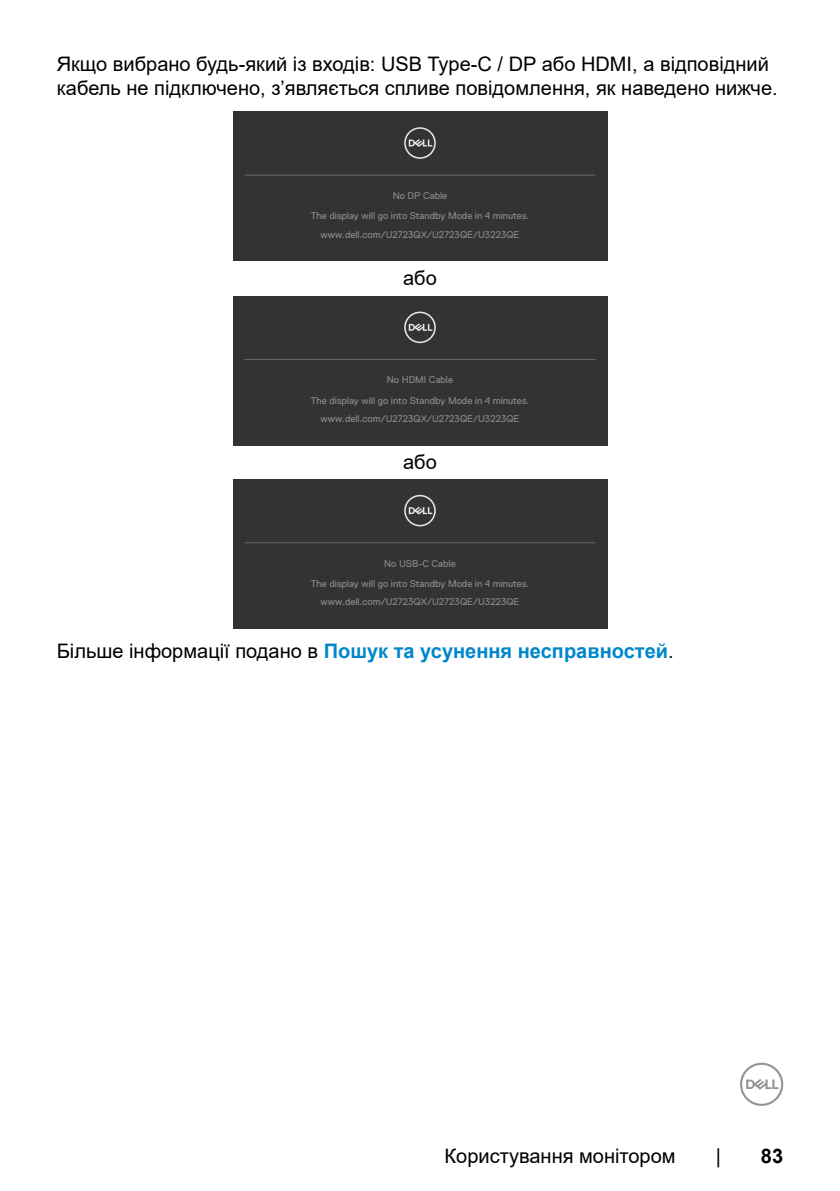
<style>
.page{position:relative;width:840px;height:1191px;background:#fff}
.page>*{position:absolute;margin:0;border:0;box-sizing:border-box;transform-origin:0 0}
.t1{font:20px/24px "Arial";color:#000}
.t2{font:700 20px "Arial";color:#0087cb}
.t3{font:700 20px "Arial";color:#000}
.t4{font:9.8px/20.2px "Dell Replica";color:#888;text-align:center}
.s1{font-weight:400;color:#000}
</style>
<div class="page">
<svg style="left:740px;top:1062px;width:42px;height:44px"></svg>
<div style="left:233px;top:111px;width:373px;height:150px;background:#333"></div>
<hr style="left:244px;top:175px;width:351px;height:1px;background:#666">
<svg style="left:404px;top:127px;width:31px;height:32px"></svg>
<div style="left:233px;top:296px;width:373px;height:149px;background:#333"></div>
<hr style="left:244px;top:359px;width:351px;height:1px;background:#666">
<svg style="left:404px;top:311px;width:31px;height:32px"></svg>
<div style="left:233px;top:479px;width:373px;height:150px;background:#333"></div>
<hr style="left:244px;top:542px;width:351px;height:1px;background:#666">
<svg style="left:404px;top:495px;width:31px;height:31px"></svg>
<h1 class="t1" style="left:57px;top:52px;width:722px">Якщо вибрано будь-який із входів: USB Type-C / DP або HDMI, а відповідний кабель не підключено, з’являється спливе повідомлення, як наведено нижче.</h1>
<p class="t4" style="left:310px;top:186px;width:220px">No DP Cable<br>The display will go into Standby Mode in 4 minutes.</p>
<p class="t4" style="left:320px;top:224px;width:200px">www.dell.com/U2723QX/U2723QE/U3223QE</p>
<h1 class="t1" style="left:403px;top:266px;width:35px">або</h1>
<p class="t4" style="left:310px;top:370px;width:220px">No HDMI Cable<br>The display will go into Standby Mode in 4 minutes.</p>
<p class="t4" style="left:320px;top:408px;width:200px">www.dell.com/U2723QX/U2723QE/U3223QE</p>
<h1 class="t1" style="left:403px;top:449px;width:35px">або</h1>
<p class="t4" style="left:310px;top:553px;width:220px">No USB-C Cable<br>The display will go into Standby Mode in 4 minutes.</p>
<p class="t4" style="left:320px;top:592px;width:200px">www.dell.com/U2723QX/U2723QE/U3223QE</p>
<h1 class="t2" style="left:57px;top:636px;width:618px"><span class="s1">Більше інформації подано в</span> Пошук та усунення несправностей<span class="s1">.</span></h1>
<h1 class="t1" style="left:444px;top:1143px;width:232px">Користування монітором</h1>
<h1 class="t1" style="left:715px;top:1143px;width:7px">|</h1>
<h1 class="t3" style="left:760px;top:1141px;width:24px">83</h1>
</div>
